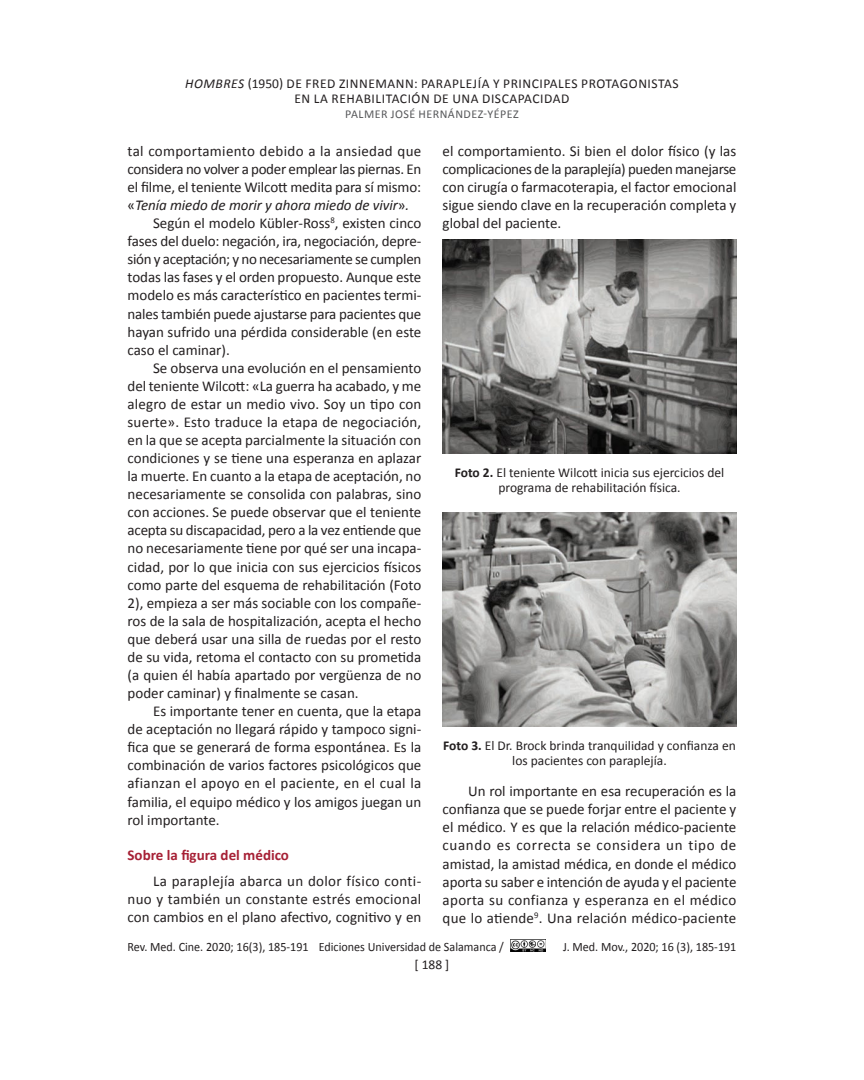
<style>
.page{position:relative;width:864px;height:1080px;background:#fff}
.page>*{position:absolute;margin:0;border:0;box-sizing:border-box;transform-origin:0 0}
.t1{font:15px/18px "Calibri";color:#231f20;text-align:justify}
.t2{font:15px "Calibri";letter-spacing:-.02em;color:#231f20}
.t3{font:15px "Calibri";letter-spacing:.02em;color:#231f20}
.t4{font:italic 15px "Calibri";letter-spacing:-.005em;color:#231f20}
.t5{font:700 15px "Calibri";color:#a62035}
.t6{font:13.5px/15px "Calibri";color:#231f20;text-align:center}
.t7{font:13.5px/15px "Calibri";letter-spacing:.04em;color:#231f20;text-align:center}
.t8{font:12.75px "Calibri";color:#231f20;scale:.95 1}
.t9{font:12px "Calibri";letter-spacing:.04em;color:#57585a}
.s1{font-style:italic}
.s2{font-style:normal}
.s3{font-weight:700}
</style>
<div class="page">
<img style="left:511px;top:939px;width:34px;height:12px">
<img style="left:443px;top:240px;width:293px;height:214px">
<img style="left:443px;top:513px;width:293px;height:214px">
<p class="t7" style="left:185px;top:76px;width:495px"><span class="s1">HOMBRES</span> (1950) DE FRED ZINNEMANN: PARAPLEJÍA Y PRINCIPALES PROTAGONISTAS<br>EN LA REHABILITACIÓN DE UNA DISCAPACIDAD</p>
<p class="t9" style="left:345px;top:106px;width:175px">PALMER JOSÉ HERNÁNDEZ-YÉPEZ</p>
<p class="t3" style="left:128px;top:141px;width:295px">tal comportamiento debido a la ansiedad que</p>
<p class="t2" style="left:128px;top:159px;width:295px">considera no volver a poder emplear las piernas. En</p>
<p class="t1" style="left:128px;top:178px;width:295px">el filme, el teniente Wilcott medita para sí mismo:</p>
<p class="t4" style="left:128px;top:196px;width:283px"><span class="s2">«</span>Tenía miedo de morir y ahora miedo de vivir<span class="s2">»</span>.</p>
<p class="t1" style="left:153px;top:214px;width:270px">Según el modelo Kübler-Ross<sup>8</sup>, existen cinco</p>
<p class="t1" style="left:128px;top:232px;width:295px">fases del duelo: negación, ira, negociación, depre-</p>
<p class="t2" style="left:128px;top:250px;width:295px">sión y aceptación; y no necesariamente se cumplen</p>
<p class="t1" style="left:128px;top:268px;width:295px">todas las fases y el orden propuesto. Aunque este</p>
<p class="t1" style="left:128px;top:287px;width:295px">modelo es más característico en pacientes termi-</p>
<p class="t1" style="left:128px;top:305px;width:295px">nales también puede ajustarse para pacientes que</p>
<p class="t1" style="left:128px;top:323px;width:295px">hayan sufrido una pérdida considerable (en este</p>
<p class="t1" style="left:128px;top:341px;width:104px">caso el caminar).</p>
<p class="t1" style="left:153px;top:359px;width:270px">Se observa una evolución en el pensamiento</p>
<p class="t1" style="left:128px;top:377px;width:295px">del teniente Wilcott: «La guerra ha acabado, y me</p>
<p class="t1" style="left:128px;top:395px;width:295px">alegro de estar un medio vivo. Soy un tipo con</p>
<p class="t1" style="left:128px;top:413px;width:295px">suerte». Esto traduce la etapa de negociación,</p>
<p class="t1" style="left:128px;top:431px;width:295px">en la que se acepta parcialmente la situación con</p>
<p class="t1" style="left:128px;top:449px;width:295px">condiciones y se tiene una esperanza en aplazar</p>
<p class="t1" style="left:128px;top:467px;width:295px">la muerte. En cuanto a la etapa de aceptación, no</p>
<p class="t1" style="left:128px;top:485px;width:295px">necesariamente se consolida con palabras, sino</p>
<p class="t1" style="left:128px;top:503px;width:295px">con acciones. Se puede observar que el teniente</p>
<p class="t1" style="left:128px;top:521px;width:295px">acepta su discapacidad, pero a la vez entiende que</p>
<p class="t1" style="left:128px;top:540px;width:295px">no necesariamente tiene por qué ser una incapa-</p>
<p class="t1" style="left:128px;top:558px;width:295px">cidad, por lo que inicia con sus ejercicios físicos</p>
<p class="t1" style="left:128px;top:576px;width:295px">como parte del esquema de rehabilitación (Foto</p>
<p class="t1" style="left:128px;top:594px;width:295px">2), empieza a ser más sociable con los compañe-</p>
<p class="t1" style="left:128px;top:612px;width:295px">ros de la sala de hospitalización, acepta el hecho</p>
<p class="t1" style="left:128px;top:630px;width:295px">que deberá usar una silla de ruedas por el resto</p>
<p class="t1" style="left:128px;top:648px;width:295px">de su vida, retoma el contacto con su prometida</p>
<p class="t1" style="left:128px;top:666px;width:295px">(a quien él había apartado por vergüenza de no</p>
<p class="t1" style="left:128px;top:684px;width:233px">poder caminar) y finalmente se casan.</p>
<p class="t1" style="left:153px;top:702px;width:270px">Es importante tener en cuenta, que la etapa</p>
<p class="t1" style="left:128px;top:720px;width:295px">de aceptación no llegará rápido y tampoco signi-</p>
<p class="t1" style="left:128px;top:738px;width:295px">fica que se generará de forma espontánea. Es la</p>
<p class="t1" style="left:128px;top:756px;width:295px">combinación de varios factores psicológicos que</p>
<p class="t3" style="left:128px;top:774px;width:295px">afianzan el apoyo en el paciente, en el cual la</p>
<p class="t1" style="left:128px;top:793px;width:295px">familia, el equipo médico y los amigos juegan un</p>
<p class="t1" style="left:128px;top:811px;width:94px">rol importante.</p>
<p class="t5" style="left:128px;top:845px;width:163px">Sobre la figura del médico</p>
<p class="t1" style="left:128px;top:872px;width:295px;text-indent:26px">La paraplejía abarca un dolor físico conti&shy;nuo y también un constante estrés emocional con cambios en el plano afectivo, cognitivo y en</p>
<p class="t1" style="left:443px;top:142px;width:295px">el comportamiento. Si bien el dolor físico (y las complicaciones de la paraplejía) pueden manejarse con cirugía o farmacoterapia, el factor emocional sigue siendo clave en la recuperación completa y global del paciente.</p>
<p class="t6" style="left:455px;top:465px;width:271px"><span class="s3">Foto 2.</span> El teniente Wilcott inicia sus ejercicios del programa de rehabilitación física.</p>
<p class="t6" style="left:443px;top:738px;width:294px"><span class="s3">Foto 3.</span> El Dr. Brock brinda tranquilidad y confianza en los pacientes con paraplejía.</p>
<p class="t1" style="left:443px;top:782px;width:295px;text-indent:26px">Un rol importante en esa recuperación es la confianza que se puede forjar entre el paciente y el médico. Y es que la relación médico-paciente cuando es correcta se considera un tipo de amistad, la amistad médica, en donde el médico aporta su saber e intención de ayuda y el paciente aporta su confianza y esperanza en el médico que lo atiende<sup>9</sup>. Una relación médico-paciente</p>
<p class="t8" style="left:128px;top:939px;width:398px">Rev. Med. Cine. 2020; 16(3), 185-191 Ediciones Universidad de Salamanca /</p>
<p class="t8" style="left:563px;top:939px;width:184px">J. Med. Mov., 2020; 16 (3), 185-191</p>
<p class="t6" style="left:415px;top:958px;width:36px">[ 188 ]</p>
</div>
